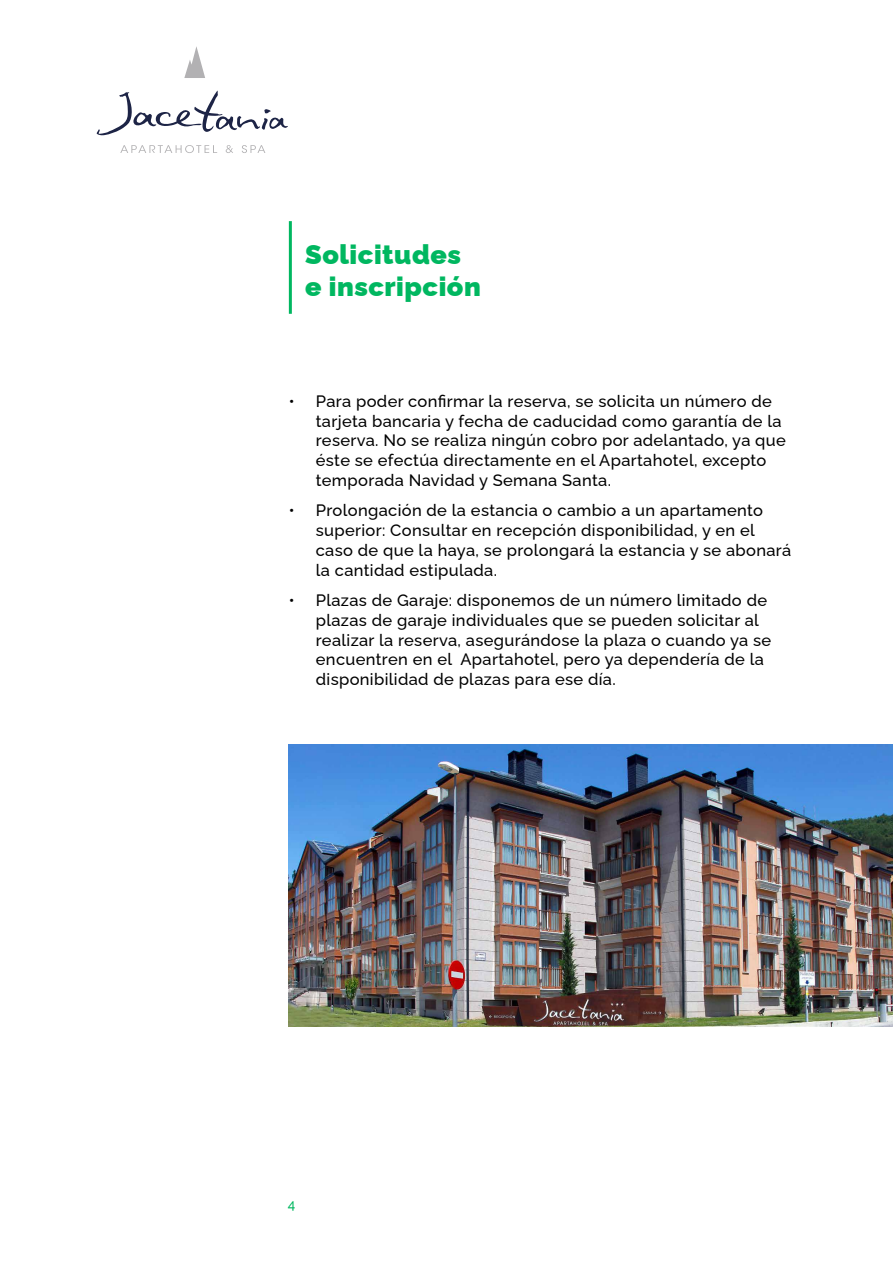
<style>
.page{position:relative;width:893px;height:1263px;background:#fff}
.page>*{position:absolute;margin:0;border:0;box-sizing:border-box;transform-origin:0 0}
.t1{font:900 27px/32.4px "Raleway";letter-spacing:.02em;color:#00b760}
.t2{font:500 16.5px/19.8px "Raleway";letter-spacing:.02em;color:#000}
.t3{font:500 13.5px "Raleway";color:#00b760}
</style>
<div class="page">
<svg style="left:97px;top:90px;width:191px;height:45px"></svg>
<svg style="left:120px;top:145px;width:97px;height:8px"></svg>
<svg style="left:226px;top:145px;width:7px;height:8px"></svg>
<svg style="left:242px;top:145px;width:23px;height:8px"></svg>
<svg style="left:184px;top:46px;width:21px;height:32px"></svg>
<hr style="left:289px;top:221px;width:3px;height:93px;background:#00b760">
<img style="left:289px;top:745px;width:604px;height:281px">
<h1 class="t1" style="left:305px;top:236px;width:177px">Solicitudes e inscripción</h1>
<p class="t2" style="left:316px;top:389px;width:472px;text-indent:-27px">• Para poder confirmar la reserva, se solicita un número de tarjeta bancaria y fecha de caducidad como garantía de la reserva. No se realiza ningún cobro por adelantado, ya que éste se efectúa directamente en el Apartahotel, excepto temporada Navidad y Semana Santa.</p>
<p class="t2" style="left:316px;top:499px;width:477px;text-indent:-27px">• Prolongación de la estancia o cambio a un apartamento superior: Consultar en recepción disponibilidad, y en el caso de que la haya, se prolongará la estancia y se abonará la cantidad estipulada.</p>
<p class="t2" style="left:316px;top:588px;width:457px;text-indent:-27px">• Plazas de Garaje: disponemos de un número limitado de plazas de garaje individuales que se pueden solicitar al realizar la reserva, asegurándose la plaza o cuando ya se encuentren en el Apartahotel, pero ya dependería de la disponibilidad de plazas para ese día.</p>
<p class="t3" style="left:288px;top:1193px;width:9px">4</p>
</div>
